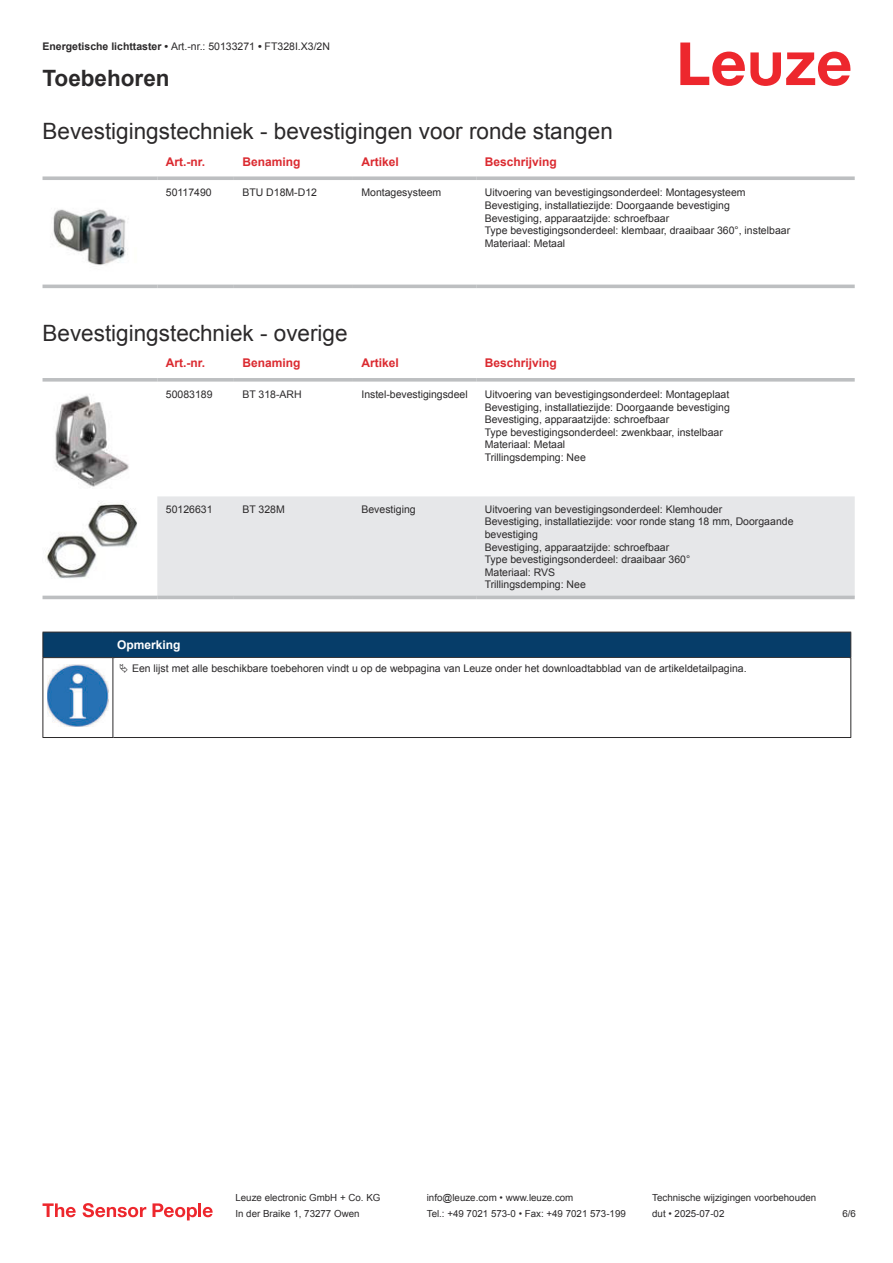
<style>
.page{position:relative;width:893px;height:1263px;background:#fff}
.page>*{position:absolute;margin:0;border:0;box-sizing:border-box;transform-origin:0 0}
.t1{font:22.5px "Arial";color:#2b292a}
.t2{font:700 22.5px "Arial";color:#2b292a}
.t3{font:700 12px "Arial";color:#db2a30}
.t4{font:700 12px "Arial";color:#fff}
.t5{font:10.5px/12.6px "Arial";color:#2b292a}
.t6{font:9.75px "Arial";color:#2b292a}
.s1{font-weight:700}
</style>
<div class="page">
<svg style="left:680px;top:43px;width:170px;height:43px"></svg>
<svg style="left:43px;top:284px;width:812px;height:1px"></svg>
<svg style="left:43px;top:176px;width:114px;height:4px"></svg>
<svg style="left:157px;top:176px;width:77px;height:4px"></svg>
<svg style="left:234px;top:176px;width:119px;height:4px"></svg>
<svg style="left:353px;top:176px;width:123px;height:4px"></svg>
<svg style="left:476px;top:176px;width:379px;height:4px;fill:#bdbfc1"></svg>
<hr style="left:43px;top:285px;width:114px;height:3px;background:#bdbfc1">
<hr style="left:157px;top:285px;width:77px;height:3px;background:#bdbfc1">
<hr style="left:234px;top:285px;width:119px;height:3px;background:#bdbfc1">
<hr style="left:353px;top:285px;width:123px;height:3px;background:#bdbfc1">
<hr style="left:476px;top:285px;width:379px;height:3px;background:#bdbfc1">
<img style="left:53px;top:209px;width:75px;height:57px">
<svg style="left:43px;top:595px;width:812px;height:5px"></svg>
<div style="left:157px;top:496px;width:698px;height:100px;background:#e6e7e9"></div>
<svg style="left:43px;top:378px;width:114px;height:4px"></svg>
<svg style="left:157px;top:378px;width:77px;height:4px"></svg>
<svg style="left:234px;top:378px;width:119px;height:4px"></svg>
<svg style="left:353px;top:378px;width:123px;height:4px"></svg>
<svg style="left:476px;top:378px;width:379px;height:4px;fill:#bec0c2"></svg>
<hr style="left:43px;top:596px;width:114px;height:3px;background:#bdbfc1">
<hr style="left:157px;top:596px;width:77px;height:3px;background:#bdbfc1">
<hr style="left:234px;top:596px;width:119px;height:3px;background:#bdbfc1">
<hr style="left:353px;top:596px;width:123px;height:3px;background:#bdbfc1">
<hr style="left:476px;top:596px;width:379px;height:3px;background:#bdbfc1">
<img style="left:55px;top:395px;width:74px;height:93px">
<img style="left:46px;top:503px;width:91px;height:76px">
<div style="left:43px;top:632px;width:808px;height:26px;background:#063d69"></div>
<hr style="left:113px;top:657px;width:738px;height:1px;background:#2b292a">
<hr style="left:43px;top:658px;width:1px;height:75px;background:#2b292a">
<hr style="left:113px;top:658px;width:1px;height:75px;background:#2b292a">
<hr style="left:850px;top:658px;width:1px;height:75px;background:#2b292a">
<hr style="left:43px;top:737px;width:70px;height:1px;background:#2b292a">
<hr style="left:113px;top:737px;width:738px;height:1px;background:#2b292a">
<img style="left:47px;top:664px;width:61px;height:63px">
<svg style="left:43px;top:1203px;width:33px;height:14px"></svg>
<svg style="left:83px;top:1203px;width:63px;height:14px"></svg>
<svg style="left:153px;top:1203px;width:44px;height:17px"></svg>
<hr style="left:198px;top:1203px;width:3px;height:14px;background:#ed272d">
<svg style="left:203px;top:1207px;width:10px;height:10px"></svg>
<p class="t5" style="left:43px;top:41px;width:289px"><span class="s1">Energetische lichttaster •</span> Art.-nr.: 50133271 <span class="s1">•</span> FT328I.X3/2N</p>
<h1 class="t2" style="left:43px;top:69px;width:129px">Toebehoren</h1>
<h1 class="t1" style="left:43px;top:123px;width:572px">Bevestigingstechniek - bevestigingen voor ronde stangen</h1>
<p class="t3" style="left:166px;top:157px;width:41px">Art.-nr.</p>
<p class="t3" style="left:242px;top:157px;width:60px">Benaming</p>
<p class="t3" style="left:361px;top:157px;width:39px">Artikel</p>
<p class="t3" style="left:485px;top:157px;width:74px">Beschrijving</p>
<p class="t5" style="left:166px;top:187px;width:47px">50117490</p>
<p class="t5" style="left:242px;top:187px;width:76px">BTU D18M-D12</p>
<p class="t5" style="left:361px;top:187px;width:81px">Montagesysteem</p>
<p class="t5" style="left:485px;top:187px;width:307px">Uitvoering van bevestigingsonderdeel: Montagesysteem Bevestiging, installatiezijde: Doorgaande bevestiging<br>Bevestiging, apparaatzijde: schroefbaar<br>Type bevestigingsonderdeel: klembaar, draaibaar 360°, instelbaar Materiaal: Metaal</p>
<h1 class="t1" style="left:43px;top:325px;width:307px">Bevestigingstechniek - overige</h1>
<p class="t3" style="left:166px;top:358px;width:41px">Art.-nr.</p>
<p class="t3" style="left:242px;top:358px;width:60px">Benaming</p>
<p class="t3" style="left:361px;top:358px;width:39px">Artikel</p>
<p class="t3" style="left:485px;top:358px;width:74px">Beschrijving</p>
<p class="t5" style="left:166px;top:389px;width:48px">50083189</p>
<p class="t5" style="left:242px;top:389px;width:61px">BT 318-ARH</p>
<p class="t5" style="left:361px;top:389px;width:108px">Instel- bevestigingsdeel</p>
<p class="t5" style="left:485px;top:389px;width:247px">Uitvoering van bevestigingsonderdeel: Montageplaat Bevestiging, installatiezijde: Doorgaande bevestiging Bevestiging, apparaatzijde: schroefbaar<br>Type bevestigingsonderdeel: zwenkbaar, instelbaar Materiaal: Metaal<br>Trillingsdemping: Nee</p>
<p class="t5" style="left:166px;top:504px;width:48px">50126631</p>
<p class="t5" style="left:242px;top:504px;width:44px">BT 328M</p>
<p class="t5" style="left:361px;top:504px;width:56px">Bevestiging</p>
<p class="t5" style="left:485px;top:504px;width:310px">Uitvoering van bevestigingsonderdeel: Klemhouder<br>Bevestiging, installatiezijde: voor ronde stang 18 mm, Doorgaande bevestiging<br>Bevestiging, apparaatzijde: schroefbaar<br>Type bevestigingsonderdeel: draaibaar 360°<br>Materiaal: RVS<br>Trillingsdemping: Nee</p>
<p class="t4" style="left:117px;top:640px;width:65px">Opmerking</p>
<p class="t5" style="left:132px;top:663px;width:616px">Een lijst met alle beschikbare toebehoren vindt u op de webpagina van Leuze onder het downloadtabblad van de artikeldetailpagina.</p>
<p class="t6" style="left:235px;top:1194px;width:146px">Leuze electronic GmbH + Co. KG</p>
<p class="t6" style="left:427px;top:1194px;width:148px">info@leuze.com • www.leuze.com</p>
<p class="t6" style="left:652px;top:1194px;width:166px">Technische wijzigingen voorbehouden</p>
<p class="t6" style="left:235px;top:1210px;width:126px">In der Braike 1, 73277 Owen</p>
<p class="t6" style="left:427px;top:1210px;width:201px">Tel.: +49 7021 573-0 • Fax: +49 7021 573-199</p>
<p class="t6" style="left:652px;top:1210px;width:74px">dut • 2025-07-02</p>
<p class="t6" style="left:842px;top:1210px;width:15px">6 /6</p>
</div>
